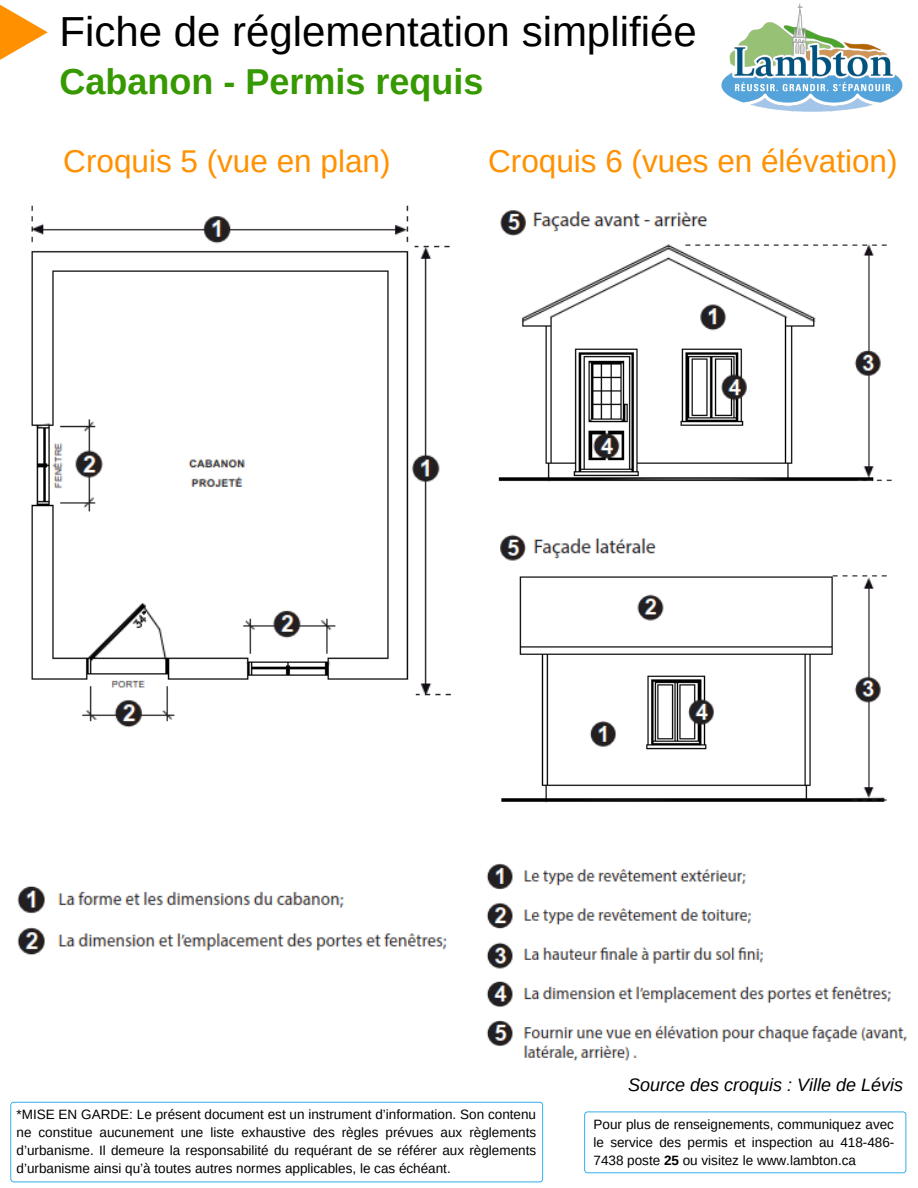
<style>
.page{position:relative;width:918px;height:1188px;background:#fff}
.page>*{position:absolute;margin:0;border:0;box-sizing:border-box;transform-origin:0 0}
.t1{font:42px "Arimo";color:#000}
.t2{font:700 36px "Arimo";color:#369901}
.t3{font:31.5px "Arimo";color:#ff9100}
.t4{font:italic 18px "Arimo";color:#000}
.t5{font:13.5px/18px "Arimo";color:#000;text-align:justify}
.s1{font-weight:700}
</style>
<div class="page">
<svg style="left:0;top:5px;width:48px;height:55px"></svg>
<img style="left:721px;top:3px;width:182px;height:109px">
<img style="left:17px;top:205px;width:435px;height:750px">
<img style="left:486px;top:210px;width:421px;height:851px">
<svg style="left:10px;top:1102px;width:533px;height:80px"></svg>
<svg style="left:584px;top:1112px;width:322px;height:61px"></svg>
<h1 class="t1" style="left:59px;top:8px;width:639px">Fiche de réglementation simplifiée</h1>
<h2 class="t2" style="left:59px;top:61px;width:425px">Cabanon - Permis requis</h2>
<h3 class="t3" style="left:63px;top:144px;width:329px">Croquis 5 (vue en plan)</h3>
<h3 class="t3" style="left:488px;top:144px;width:411px">Croquis 6 (vues en élévation)</h3>
<h3 class="t4" style="left:628px;top:1075px;width:276px">Source des croquis : Ville de Lévis</h3>
<p class="t5" style="left:17px;top:1105px;width:521px">*MISE EN GARDE: Le présent document est un instrument d’information. Son contenu ne constitue aucunement une liste exhaustive des règles prévues aux règlements d’urbanisme. Il demeure la responsabilité du requérant de se référer aux règlements d’urbanisme ainsi qu’à toutes autres normes applicables, le cas échéant.</p>
<p class="t5" style="left:594px;top:1115px;width:302px">Pour plus de renseignements, communiquez avec le service des permis et inspection au 418-486- 7438 poste <span class="s1">25</span> ou visitez le www.lambton.ca</p>
</div>
